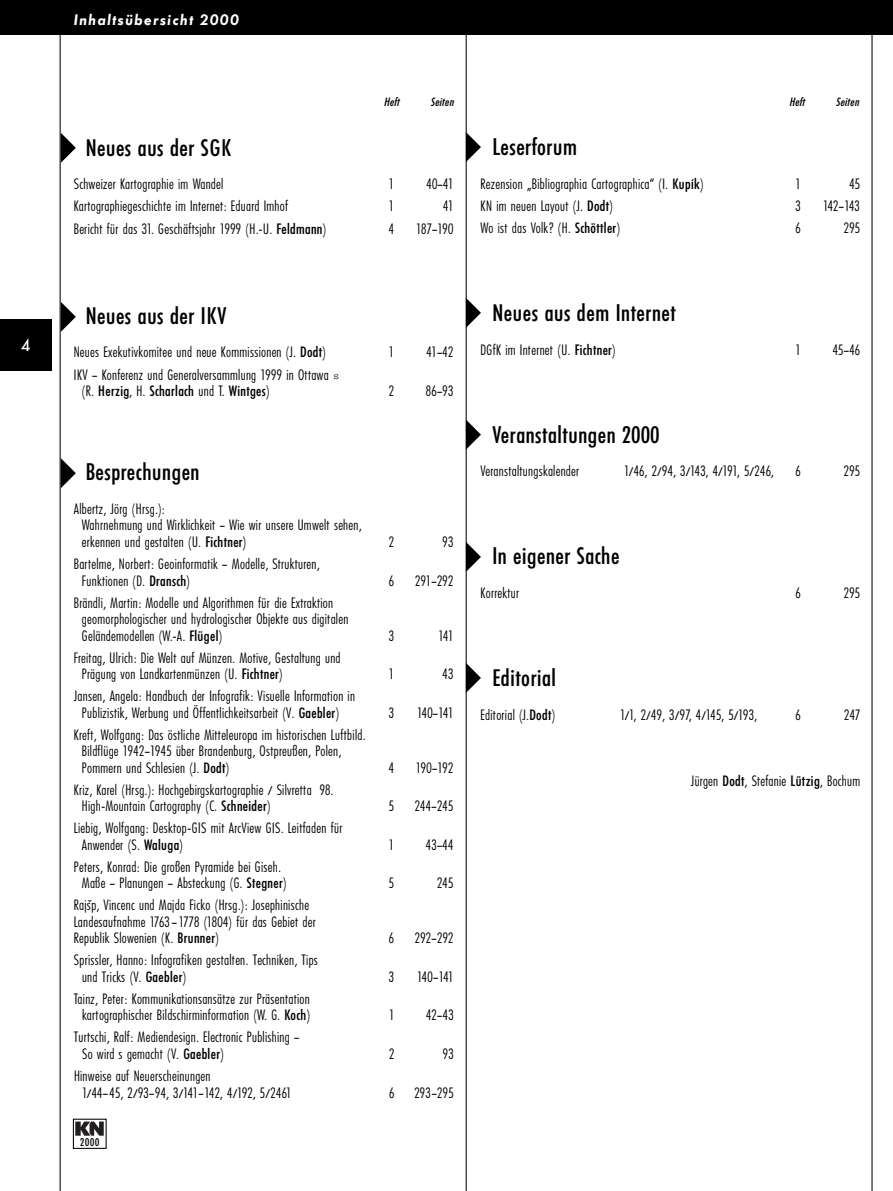
<style>
.page{position:relative;width:893px;height:1191px;background:#fff}
.page>*{position:absolute;margin:0;border:0;box-sizing:border-box;transform-origin:0 0}
.t1{font:500 24px "Futura Condensed BQ";letter-spacing:.02em;color:#000}
.t2{font:500 17.1px "Futura BQ";color:#fff}
.t3{font:300 15px/16.5px "Futura Condensed BQ";letter-spacing:.02em;color:#000}
.t4{font:italic 600 15px "Futura BQ";letter-spacing:.085em;color:#fff}
.t5{font:italic 500 12px "Futura Condensed BQ";color:#000}
.t6{font:500 11.25px "Futura Condensed BQ";color:#000}
.s1{font-weight:500}
.s2{font-family:"Courier";font-weight:400;font-size:10.5px}
</style>
<div class="page">
<div style="left:0;top:0;width:893px;height:34px;background:#000"></div>
<svg style="left:75px;top:1121px;width:29px;height:14px"></svg>
<div style="left:0;top:319px;width:51px;height:51px;background:#000"></div>
<hr style="left:60px;top:4px;width:1px;height:1187px;background:#000">
<hr style="left:466px;top:14px;width:1px;height:1177px;background:#000">
<hr style="left:871px;top:14px;width:1px;height:1177px;background:#000">
<svg style="left:61px;top:133px;width:15px;height:30px"></svg>
<svg style="left:61px;top:302px;width:15px;height:30px"></svg>
<svg style="left:61px;top:458px;width:15px;height:30px"></svg>
<svg style="left:466px;top:132px;width:15px;height:30px"></svg>
<svg style="left:466px;top:298px;width:15px;height:30px"></svg>
<svg style="left:466px;top:419px;width:15px;height:31px"></svg>
<svg style="left:466px;top:542px;width:15px;height:30px"></svg>
<svg style="left:466px;top:663px;width:15px;height:30px"></svg>
<p class="t2" style="left:21px;top:335px;width:11px">4</p>
<p class="t4" style="left:74px;top:11px;width:167px">Inhaltsübersicht 2000</p>
<p class="t5" style="left:384px;top:96px;width:20px">Heft</p>
<p class="t5" style="left:431px;top:96px;width:27px">Seiten</p>
<p class="t5" style="left:789px;top:96px;width:20px">Heft</p>
<p class="t5" style="left:836px;top:96px;width:27px">Seiten</p>
<h1 class="t1" style="left:86px;top:135px;width:147px">Neues aus der SGK</h1>
<p class="t3" style="left:74px;top:176px;width:151px">Schweizer Kartographie im Wandel</p>
<p class="t3" style="left:389px;top:176px;width:7px">1</p>
<p class="t3" style="left:426px;top:176px;width:29px">40–41</p>
<p class="t3" style="left:74px;top:198px;width:216px">Kartographiegeschichte im Internet: Eduard Imhof</p>
<p class="t3" style="left:389px;top:198px;width:7px">1</p>
<p class="t3" style="left:443px;top:198px;width:12px">41</p>
<p class="t3" style="left:74px;top:220px;width:254px">Bericht für das 31. Geschäftsjahr 1999 (H.-U. <span class="s1">Feldmann</span>)</p>
<p class="t3" style="left:389px;top:220px;width:7px">4</p>
<p class="t3" style="left:416px;top:220px;width:39px">187–190</p>
<h1 class="t1" style="left:86px;top:303px;width:142px">Neues aus der IKV</h1>
<p class="t3" style="left:74px;top:344px;width:254px">Neues Exekutivkomitee und neue Kommissionen (J. <span class="s1">Dodt</span>)</p>
<p class="t3" style="left:389px;top:344px;width:7px">1</p>
<p class="t3" style="left:426px;top:344px;width:29px">41–42</p>
<p class="t3" style="left:82px;top:366px;width:259px;text-indent:-8px">IKV – Konferenz und Generalversammlung 1999 in Ottawa <span class="s2">s </span>(R. <span class="s1">Herzig</span>, H. <span class="s1">Scharlach</span> und T. <span class="s1">Wintges</span>)</p>
<p class="t3" style="left:389px;top:382px;width:7px">2</p>
<p class="t3" style="left:426px;top:382px;width:29px">86–93</p>
<h1 class="t1" style="left:86px;top:459px;width:115px">Besprechungen</h1>
<p class="t3" style="left:82px;top:500px;width:281px;text-indent:-8px">Albertz, Jörg (Hrsg.):<br>Wahrnehmung und Wirklichkeit – Wie wir unsere Umwelt sehen, erkennen und gestalten (U. <span class="s1">Fichtner</span>)</p>
<p class="t3" style="left:82px;top:555px;width:239px;text-indent:-8px">Bartelme, Norbert: Geoinformatik – Modelle, Strukturen,<br>Funktionen (D. <span class="s1">Dransch</span>)</p>
<p class="t3" style="left:82px;top:594px;width:268px;text-indent:-8px">Brändli, Martin: Modelle und Algorithmen für die Extraktion geomorphologischer und hydrologischer Objekte aus digitalen<br>Geländemodellen (W.-A. <span class="s1">Flügel</span>)</p>
<p class="t3" style="left:82px;top:649px;width:260px;text-indent:-8px">Freitag, Ulrich: Die Welt auf Münzen. Motive, Gestaltung und<br>Prägung von Landkartenmünzen (U. <span class="s1">Fichtner</span>)</p>
<p class="t3" style="left:74px;top:687px;width:283px;text-align:center">Jansen, Angela: Handbuch der Infografik: Visuelle Information in<br>Publizistik, Werbung und Öffentlichkeitsarbeit (V. <span class="s1">Gaebler</span>)</p>
<p class="t3" style="left:82px;top:726px;width:285px;text-indent:-8px">Kreft, Wolfgang: Das östliche Mitteleuropa im historischen Luftbild.<br>Bildflüge 1942–1945 über Brandenburg, Ostpreußen, Polen,<br>Pommern und Schlesien (J. <span class="s1">Dodt</span>)</p>
<p class="t3" style="left:82px;top:781px;width:253px;text-indent:-8px">Kriz, Karel (Hrsg.): Hochgebirgskartographie / Silvretta 98.<br>High-Mountain Cartography (C. <span class="s1">Schneider</span>)</p>
<p class="t3" style="left:82px;top:819px;width:262px;text-indent:-8px">Liebig, Wolfgang: Desktop-GIS mit ArcView GIS. Leitfaden für<br>Anwender (S. <span class="s1">Waluga</span>)</p>
<p class="t3" style="left:74px;top:858px;width:214px;text-align:center">Peters, Konrad: Die großen Pyramide bei Giseh.<br>Maße – Planungen – Absteckung (G. <span class="s1">Stegner</span>)</p>
<p class="t3" style="left:74px;top:896px;width:244px">Rajsˇp, Vincenc und Majda Ficko (Hrsg.): Josephinische<br>Landesaufnahme 1763–1778 (1804) für das Gebiet der<br>Republik Slowenien (K. <span class="s1">Brunner</span>)</p>
<p class="t3" style="left:82px;top:951px;width:237px;text-indent:-8px">Sprissler, Hanno: Infografiken gestalten. Techniken, Tips und Tricks (V. <span class="s1">Gaebler</span>)</p>
<p class="t3" style="left:74px;top:990px;width:238px;text-align:center">Tainz, Peter: Kommunikationsansätze zur Präsentation kartographischer Bildschirminformation (W. G. <span class="s1">Koch</span>)</p>
<p class="t3" style="left:82px;top:1029px;width:219px;text-indent:-8px">Turtschi, Ralf: Mediendesign. Electronic Publishing –<br>So wird s gemacht (V. <span class="s1">Gaebler</span>)</p>
<p class="t3" style="left:82px;top:1067px;width:211px;text-indent:-8px">Hinweise auf Neuerscheinungen<br>1/44–45, 2/93–94, 3/141–142, 4/192, 5/2461</p>
<p class="t6" style="left:80px;top:1136px;width:21px">2000</p>
<p class="t3" style="left:389px;top:533px;width:7px">2</p>
<p class="t3" style="left:443px;top:533px;width:12px">93</p>
<p class="t3" style="left:389px;top:572px;width:7px">6</p>
<p class="t3" style="left:415px;top:572px;width:40px">291–292</p>
<p class="t3" style="left:389px;top:627px;width:7px">3</p>
<p class="t3" style="left:439px;top:627px;width:16px">141</p>
<p class="t3" style="left:389px;top:665px;width:7px">1</p>
<p class="t3" style="left:443px;top:665px;width:12px">43</p>
<p class="t3" style="left:389px;top:704px;width:7px">3</p>
<p class="t3" style="left:417px;top:704px;width:38px">140–141</p>
<p class="t3" style="left:389px;top:759px;width:7px">4</p>
<p class="t3" style="left:416px;top:759px;width:39px">190–192</p>
<p class="t3" style="left:389px;top:797px;width:7px">5</p>
<p class="t3" style="left:415px;top:797px;width:40px">244–245</p>
<p class="t3" style="left:389px;top:836px;width:7px">1</p>
<p class="t3" style="left:426px;top:836px;width:29px">43–44</p>
<p class="t3" style="left:389px;top:874px;width:7px">5</p>
<p class="t3" style="left:437px;top:874px;width:18px">245</p>
<p class="t3" style="left:389px;top:929px;width:7px">6</p>
<p class="t3" style="left:415px;top:929px;width:40px">292–292</p>
<p class="t3" style="left:389px;top:968px;width:7px">3</p>
<p class="t3" style="left:417px;top:968px;width:38px">140–141</p>
<p class="t3" style="left:389px;top:1007px;width:7px">1</p>
<p class="t3" style="left:426px;top:1007px;width:29px">42–43</p>
<p class="t3" style="left:389px;top:1045px;width:7px">2</p>
<p class="t3" style="left:443px;top:1045px;width:12px">93</p>
<p class="t3" style="left:389px;top:1084px;width:7px">6</p>
<p class="t3" style="left:414px;top:1084px;width:41px">293–295</p>
<h1 class="t1" style="left:492px;top:134px;width:86px">Leserforum</h1>
<p class="t3" style="left:481px;top:175px;width:224px">Rezension „Bibliographia Cartographica“ (I. <span class="s1">Kupík</span>)</p>
<p class="t3" style="left:796px;top:175px;width:7px">1</p>
<p class="t3" style="left:849px;top:175px;width:12px">45</p>
<p class="t3" style="left:481px;top:197px;width:134px">KN im neuen Layout (J. <span class="s1">Dodt</span>)</p>
<p class="t3" style="left:796px;top:197px;width:7px">3</p>
<p class="t3" style="left:823px;top:197px;width:38px">142–143</p>
<p class="t3" style="left:481px;top:219px;width:141px">Wo ist das Volk? (H. <span class="s1">Schöttler</span>)</p>
<p class="t3" style="left:796px;top:219px;width:7px">6</p>
<p class="t3" style="left:844px;top:219px;width:18px">295</p>
<h1 class="t1" style="left:492px;top:300px;width:185px">Neues aus dem Internet</h1>
<p class="t3" style="left:481px;top:341px;width:137px">DGfK im Internet (U. <span class="s1">Fichtner</span>)</p>
<p class="t3" style="left:796px;top:341px;width:7px">1</p>
<p class="t3" style="left:833px;top:341px;width:29px">45–46</p>
<h1 class="t1" style="left:492px;top:421px;width:169px">Veranstaltungen 2000</h1>
<p class="t3" style="left:481px;top:463px;width:100px">Veranstaltungskalender</p>
<p class="t3" style="left:624px;top:463px;width:151px">1/46, 2/94, 3/143, 4/191, 5/246,</p>
<p class="t3" style="left:796px;top:463px;width:7px">6</p>
<p class="t3" style="left:844px;top:463px;width:18px">295</p>
<h1 class="t1" style="left:492px;top:543px;width:129px">In eigener Sache</h1>
<p class="t3" style="left:481px;top:584px;width:40px">Korrektur</p>
<p class="t3" style="left:796px;top:584px;width:7px">6</p>
<p class="t3" style="left:844px;top:584px;width:18px">295</p>
<h1 class="t1" style="left:492px;top:665px;width:65px">Editorial</h1>
<p class="t3" style="left:481px;top:706px;width:76px">Editorial (J.<span class="s1">Dodt</span>)</p>
<p class="t3" style="left:620px;top:706px;width:138px">1/1, 2/49, 3/97, 4/145, 5/193,</p>
<p class="t3" style="left:796px;top:706px;width:7px">6</p>
<p class="t3" style="left:844px;top:706px;width:18px">247</p>
<p class="t3" style="left:691px;top:772px;width:171px">Jürgen <span class="s1">Dodt</span>, Stefanie <span class="s1">Lützig</span>, Bochum</p>
</div>
